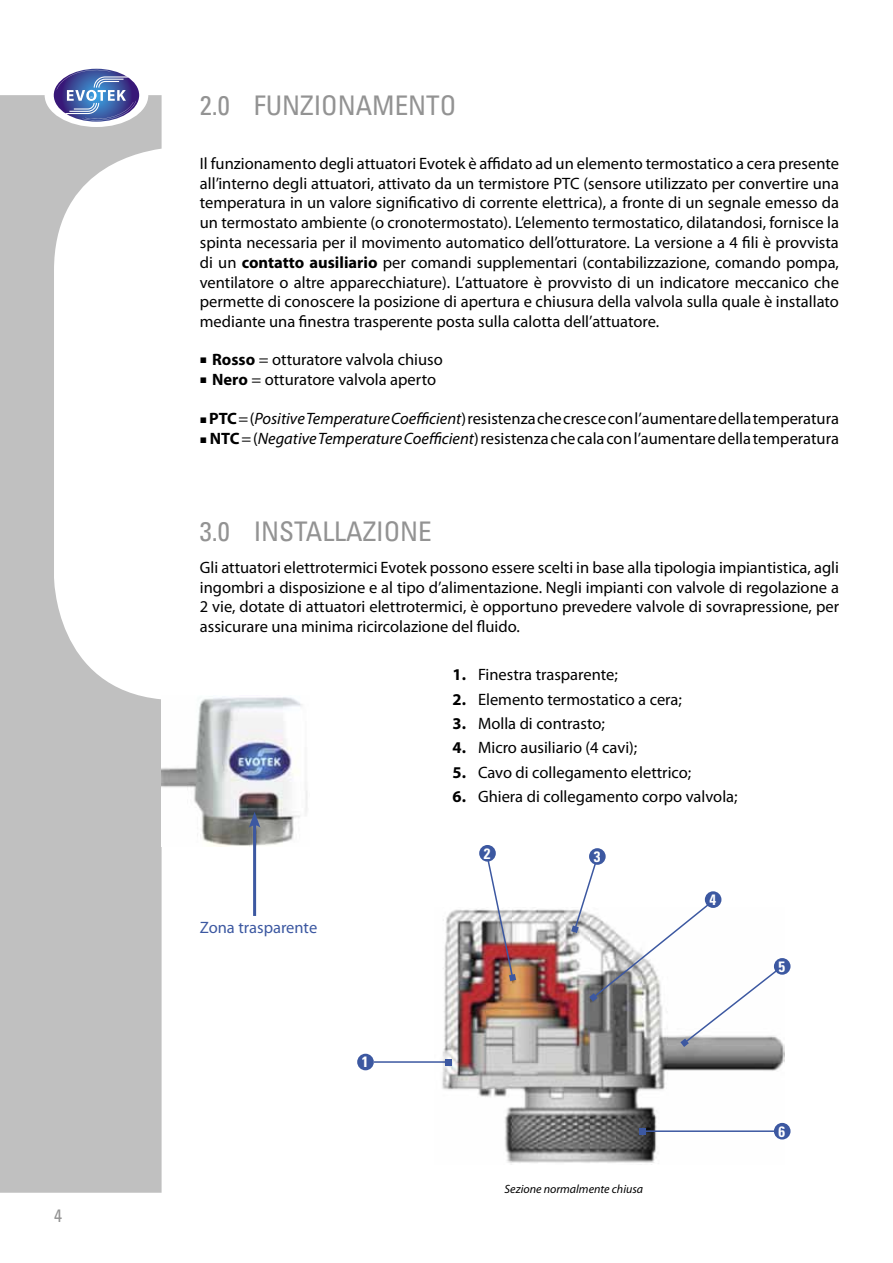
<style>
.page{position:relative;width:893px;height:1263px;background:#fff}
.page>*{position:absolute;margin:0;border:0;box-sizing:border-box;transform-origin:0 0}
.t1{font:condensed 27px "Univers LT Std";color:#939393}
.t2{font:condensed 18px "Univers LT Std";color:#939393}
.t3{font:16.5px/19.8px "Myriad Pro";color:#000;text-align:justify}
.t4{font:16.5px "Myriad Pro";color:#3c58a1}
.t5{font:700 condensed 15px "Univers LT Std";color:#fff}
.t6{font:italic 12px "Myriad Pro";color:#000}
.s1{font-weight:700}
.s2{font-family:"Times New Roman";font-weight:700;font-style:italic;font-size:12px}
.s3{font-style:italic}
</style>
<div class="page">
<svg style="left:0;top:95px;width:162px;height:1098px;fill:#c0c0c0"></svg>
<img style="left:442px;top:909px;width:342px;height:254px">
<hr style="left:374px;top:1061px;width:74px;height:2px;background:#3c58a1">
<svg style="left:445px;top:1059px;width:6px;height:6px"></svg>
<hr style="left:642px;top:1130px;width:137px;height:2px;background:#3c58a1">
<svg style="left:639px;top:1128px;width:6px;height:6px"></svg>
<img style="left:486px;top:859px;width:30px;height:122px">
<div style="left:479px;top:845px;width:17px;height:16px;background:#3c58a1;border-radius:50%"></div>
<div style="left:589px;top:848px;width:17px;height:17px;background:#3c58a1;border-radius:50%"></div>
<div style="left:357px;top:1054px;width:17px;height:16px;background:#3c58a1;border-radius:50%"></div>
<div style="left:774px;top:958px;width:16px;height:17px;background:#3c58a1;border-radius:50%"></div>
<div style="left:774px;top:1123px;width:16px;height:16px;background:#3c58a1;border-radius:50%"></div>
<svg style="left:571px;top:858px;width:210px;height:189px"></svg>
<div style="left:705px;top:891px;width:16px;height:17px;background:#3c58a1;border-radius:50%"></div>
<img style="left:162px;top:697px;width:146px;height:149px">
<hr style="left:253px;top:822px;width:3px;height:94px;background:#3c58a1">
<svg style="left:249px;top:812px;width:11px;height:16px"></svg>
<div style="left:45px;top:63px;width:103px;height:64px;background:#fff;border-radius:50%"></div>
<svg style="left:54px;top:69px;width:85px;height:53px"></svg>
<p class="t2" style="left:54px;top:1204px;width:9px">4</p>
<h1 class="t1" style="left:200px;top:88px;width:258px">2.0 FUNZIONAMENTO</h1>
<p class="t3" style="left:200px;top:153px;width:641px">Il funzionamento degli attuatori Evotek è affidato ad un elemento termostatico a cera presente all’interno degli attuatori, attivato da un termistore PTC (sensore utilizzato per convertire una temperatura in un valore significativo di corrente elettrica), a fronte di un segnale emesso da un termostato ambiente (o cronotermostato). L’elemento termostatico, dilatandosi, fornisce la spinta necessaria per il movimento automatico dell’otturatore. La versione a 4 fili è provvista di un <span class="s1">contatto ausiliario</span> per comandi supplementari (contabilizzazione, comando pompa, ventilatore o altre apparecchiature). L’attuatore è provvisto di un indicatore meccanico che permette di conoscere la posizione di apertura e chiusura della valvola sulla quale è installato mediante una finestra trasperente posta sulla calotta dell’attuatore.</p>
<p class="t3" style="left:200px;top:349px;width:244px"><span class="s2">■</span> <span class="s1">Rosso</span> = otturatore valvola chiuso</p>
<p class="t3" style="left:200px;top:369px;width:238px"><span class="s2">■</span> <span class="s1">Nero</span> = otturatore valvola aperto</p>
<p class="t3" style="left:200px;top:409px;width:641px"><span class="s2">■</span> <span class="s1">PTC</span> = (<span class="s3">Positive Temperature Coefficient</span>) resistenza che cresce con l’aumentare della temperatura</p>
<p class="t3" style="left:200px;top:428px;width:641px"><span class="s2">■</span> <span class="s1">NTC</span> = (<span class="s3">Negative Temperature Coefficient</span>) resistenza che cala con l’aumentare della temperatura</p>
<h1 class="t1" style="left:200px;top:515px;width:233px">3.0 INSTALLAZIONE</h1>
<p class="t3" style="left:200px;top:557px;width:641px">Gli attuatori elettrotermici Evotek possono essere scelti in base alla tipologia impiantistica, agli ingombri a disposizione e al tipo d’alimentazione. Negli impianti con valvole di regolazione a 2 vie, dotate di attuatori elettrotermici, è opportuno prevedere valvole di sovrapressione, per assicurare una minima ricircolazione del fluido.</p>
<p class="t3" style="left:453px;top:665px;width:167px"><span class="s1">1.</span> Finestra trasparente;</p>
<p class="t3" style="left:453px;top:689px;width:231px"><span class="s1">2.</span> Elemento termostatico a cera;</p>
<p class="t3" style="left:453px;top:713px;width:154px"><span class="s1">3.</span> Molla di contrasto;</p>
<p class="t3" style="left:453px;top:738px;width:186px"><span class="s1">4.</span> Micro ausiliario (4 cavi);</p>
<p class="t3" style="left:453px;top:762px;width:240px"><span class="s1">5.</span> Cavo di collegamento elettrico;</p>
<p class="t3" style="left:453px;top:786px;width:287px"><span class="s1">6.</span> Ghiera di collegamento corpo valvola;</p>
<p class="t4" style="left:200px;top:918px;width:119px">Zona trasparente</p>
<p class="t5" style="left:362px;top:1053px;width:8px">1</p>
<p class="t5" style="left:484px;top:844px;width:8px">2</p>
<p class="t5" style="left:594px;top:847px;width:8px">3</p>
<p class="t6" style="left:505px;top:1181px;width:140px">Sezione normalmente chiusa</p>
<p class="t5" style="left:710px;top:890px;width:8px">4</p>
<p class="t5" style="left:779px;top:957px;width:8px">5</p>
<p class="t5" style="left:779px;top:1122px;width:8px">6</p>
</div>
